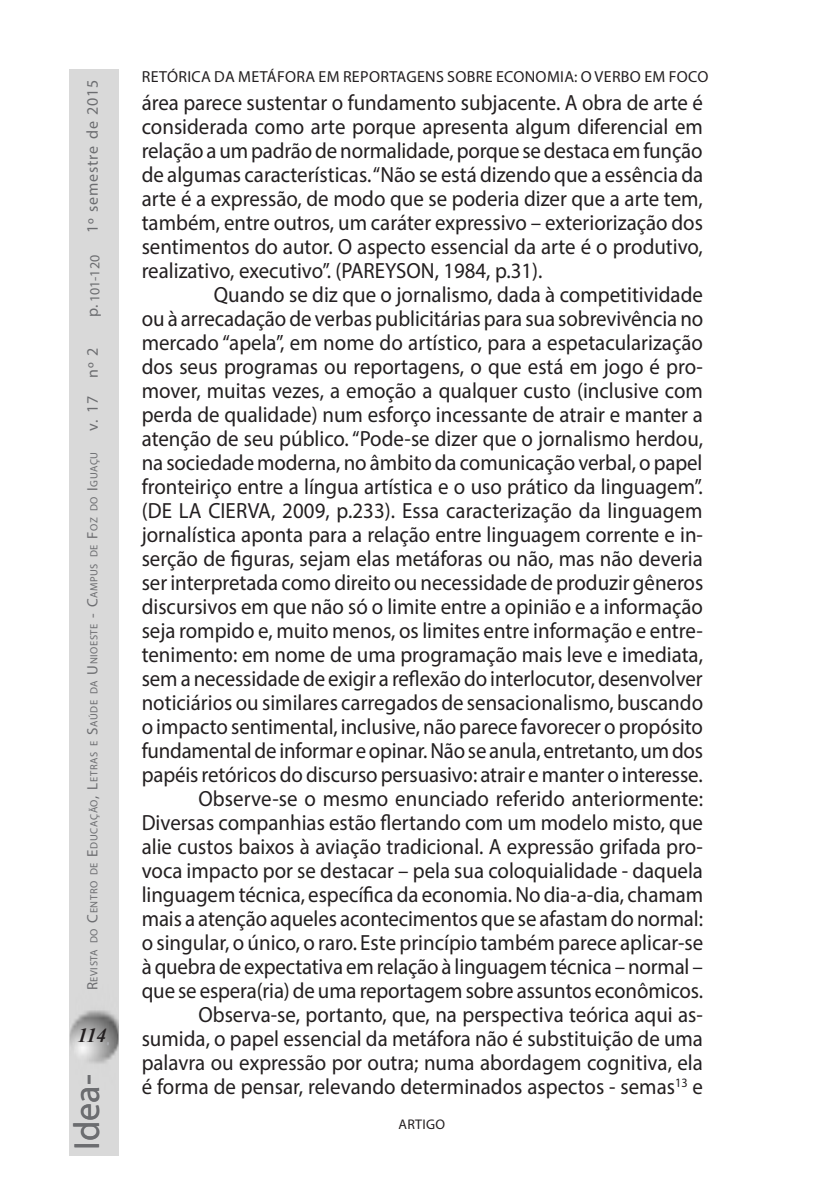
<style>
.page{position:relative;width:822px;height:1191px;background:#fff}
.page>*{position:absolute;margin:0;border:0;box-sizing:border-box;transform-origin:0 0}
.t1{font:36px "Myriad Pro";color:#6c6d70}
.A_D_TEXTO11{font:22px/24px "Myriad Pro";letter-spacing:-.005em;color:#231f20;text-align:justify;scale:.95 1}
.t2{font:italic 700 20px "Times New Roman";color:#231f20}
.A_ATITULO_ARTIGO{font:16px "Myriad Pro";letter-spacing:.02em;color:#231f20}
.t3{font:16px "Myriad Pro";letter-spacing:.05em;color:#6c6d70}
.t4{font:14px "Myriad Pro";color:#6c6d70}
.t5{font:14px "Myriad Pro";letter-spacing:.02em;color:#231f20}
.t6{font:10.4px "Myriad Pro";letter-spacing:.055em;color:#6c6d70}
.s1{font-size:15px}
</style>
<div class="page">
<div style="left:70px;top:70px;width:49px;height:1085px;background:#d9d9d9"></div>
<p class="t3" style="left:83px;top:233px;width:155px;rotate:-90deg">1º semestre de 2015</p>
<p class="t4" style="left:86px;top:302px;width:49px;rotate:-90deg">101-120</p>
<p class="t3" style="left:83px;top:317px;width:14px;rotate:-90deg">p.</p>
<p class="t3" style="left:83px;top:431px;width:85px;rotate:-90deg">v. 17 nº 2</p>
<p class="t6" style="left:88px;top:990px;width:540px;rotate:-90deg"><span class="s1">R</span>evista do <span class="s1">C</span>entro de <span class="s1">E</span>ducação<span class="s1">, L</span>etras e <span class="s1">S</span>aúde da <span class="s1">U</span> nioeste <span class="s1">- C</span>ampus de <span class="s1">F</span>oz do <span class="s1">I</span> guaçu</p>
<p class="t2" style="left:78px;top:1021px;width:30px">114</p>
<h1 class="t1" style="left:65px;top:1149px;width:77px;rotate:-90deg">Idea-</h1>
<p class="A_ATITULO_ARTIGO" style="left:142px;top:66px;width:568px">RETÓRICA DA METÁFORA EM REPORTAGENS SOBRE ECONOMIA: O VERBO EM FOCO</p>
<p class="A_D_TEXTO11" style="left:142px;top:90px;width:593px">área parece sustentar o fundamento subjacente. A obra de arte é considerada como arte porque apresenta algum diferencial em relação a um padrão de normalidade, porque se destaca em função de algumas características. “Não se está dizendo que a essência da arte é a expressão, de modo que se poderia dizer que a arte tem, também, entre outros, um caráter expressivo – exteriorização dos sentimentos do autor. O aspecto essencial da arte é o produtivo, realizativo, executivo”. (PAREYSON, 1984, p.31).</p>
<p class="A_D_TEXTO11" style="left:142px;top:282px;width:593px;text-indent:72px">Quando se diz que o jornalismo, dada à competitividade ou à arrecadação de verbas publicitárias para sua sobrevivência no mercado “apela”, em nome do artístico, para a espetacularização dos seus programas ou reportagens, o que está em jogo é pro&shy;mover, muitas vezes, a emoção a qualquer custo (inclusive com perda de qualidade) num esforço incessante de atrair e manter a atenção de seu público. “Pode-se dizer que o jornalismo herdou, na sociedade moderna, no âmbito da comunicação verbal, o papel fronteiriço entre a língua artística e o uso prático da linguagem”. (DE LA CIERVA, 2009, p.233). Essa caracterização da linguagem jornalística aponta para a relação entre linguagem corrente e in&shy;serção de figuras, sejam elas metáforas ou não, mas não deveria ser interpretada como direito ou necessidade de produzir gêneros discursivos em que não só o limite entre a opinião e a informação seja rompido e, muito menos, os limites entre informação e entre&shy;tenimento: em nome de uma programação mais leve e imediata, sem a necessidade de exigir a reflexão do interlocutor, desenvolver noticiários ou similares carregados de sensacionalismo, buscando o impacto sentimental, inclusive, não parece favorecer o propósito fundamental de informar e opinar. Não se anula, entretanto, um dos papéis retóricos do discurso persuasivo: atrair e manter o interesse.</p>
<p class="A_D_TEXTO11" style="left:142px;top:786px;width:593px;text-indent:57px">Observe-se o mesmo enunciado referido anteriormente:<br>Diversas companhias estão flertando com um modelo misto, que alie custos baixos à aviação tradicional. A expressão grifada pro&shy;voca impacto por se destacar – pela sua coloquialidade - daquela linguagem técnica, específica da economia. No dia-a-dia, chamam mais a atenção aqueles acontecimentos que se afastam do normal: o singular, o único, o raro. Este princípio também parece aplicar-se à quebra de expectativa em relação à linguagem técnica – normal – que se espera(ria) de uma reportagem sobre assuntos econômicos.</p>
<p class="A_D_TEXTO11" style="left:142px;top:1002px;width:592px;text-indent:57px">Observa-se, portanto, que, na perspectiva teórica aqui as&shy;sumida, o papel essencial da metáfora não é substituição de uma palavra ou expressão por outra; numa abordagem cognitiva, ela é forma de pensar, relevando determinados aspectos - semas<sup>13</sup> e</p>
<p class="t5" style="left:398px;top:1115px;width:48px">ARTIGO</p>
</div>
